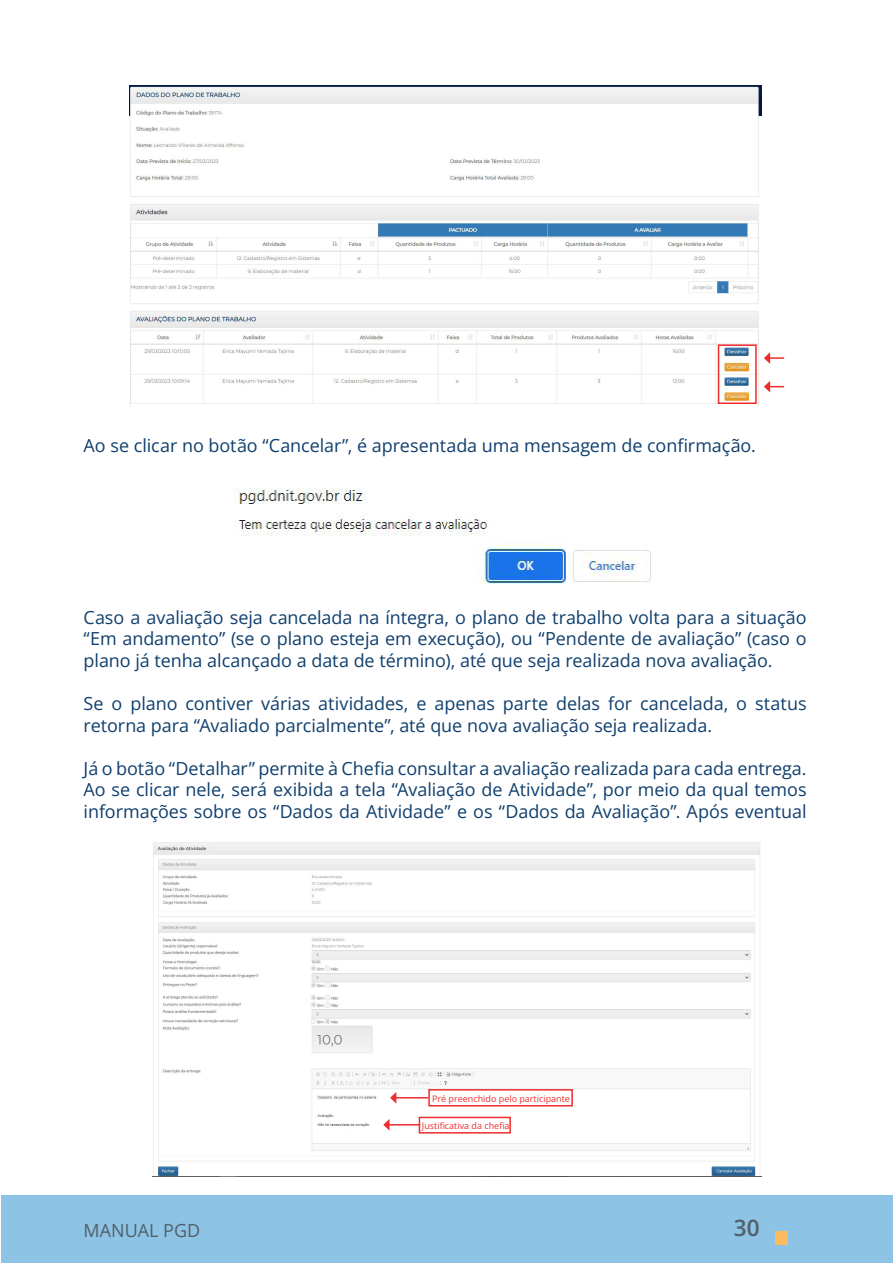
<style>
.page{position:relative;width:893px;height:1263px;background:#fff}
.page>*{position:absolute;margin:0;border:0;box-sizing:border-box;transform-origin:0 0}
.t1{font:22.5px "Open Sans";color:#525f67}
.t2{font:18px/21.6px "Open Sans";letter-spacing:-.005em;color:#103f6d;text-align:justify}
.t3{font:18px "Open Sans";color:#525f67}
.t4{font:9px "Open Sans";color:#ee2d2d}
</style>
<div class="page">
<div style="left:1px;top:1195px;width:891px;height:67px;background:#8dc3e4"></div>
<div style="left:775px;top:1231px;width:12px;height:14px;background:#fcba61"></div>
<img style="left:234px;top:488px;width:417px;height:96px">
<img style="left:130px;top:85px;width:632px;height:322px">
<img style="left:153px;top:842px;width:608px;height:334px">
<div style="left:718px;top:344px;width:39px;height:60px;border:2px solid #ee2d2d"></div>
<svg style="left:764px;top:352px;width:20px;height:12px"></svg>
<svg style="left:764px;top:381px;width:20px;height:11px"></svg>
<div style="left:419px;top:1117px;width:92px;height:16px;border:2px solid #ee2d2d"></div>
<div style="left:428px;top:1089px;width:145px;height:17px;border:2px solid #ee2d2d"></div>
<hr style="left:396px;top:1097px;width:32px;height:1px;background:#ee2d2d">
<svg style="left:390px;top:1092px;width:6px;height:12px"></svg>
<hr style="left:389px;top:1124px;width:31px;height:1px;background:#ee2d2d">
<svg style="left:383px;top:1119px;width:7px;height:12px"></svg>
<p class="t2" style="left:84px;top:434px;width:674px">Ao se clicar no botão “Cancelar”, é apresentada uma mensagem de confirmação.</p>
<p class="t2" style="left:84px;top:606px;width:724px">Caso a avaliação seja cancelada na íntegra, o plano de trabalho volta para a situação “Em andamento” (se o plano esteja em execução), ou “Pendente de avaliação” (caso o plano já tenha alcançado a data de término), até que seja realizada nova avaliação.</p>
<p class="t2" style="left:84px;top:692px;width:724px">Se o plano contiver várias atividades, e apenas parte delas for cancelada, o status retorna para “Avaliado parcialmente”, até que nova avaliação seja realizada.</p>
<p class="t2" style="left:84px;top:757px;width:724px">Já o botão “Detalhar” permite à Chefia consultar a avaliação realizada para cada entrega.<br>Ao se clicar nele, será exibida a tela “Avaliação de Atividade”, por meio da qual temos informações sobre os “Dados da Atividade” e os “Dados da Avaliação”. Após eventual</p>
<p class="t4" style="left:432px;top:1092px;width:139px">Pré preenchido pelo participante</p>
<p class="t4" style="left:422px;top:1120px;width:89px">Justificativa da chefia</p>
<p class="t3" style="left:84px;top:1218px;width:118px">MANUAL PGD</p>
<p class="t1" style="left:734px;top:1212px;width:27px">30</p>
</div>
